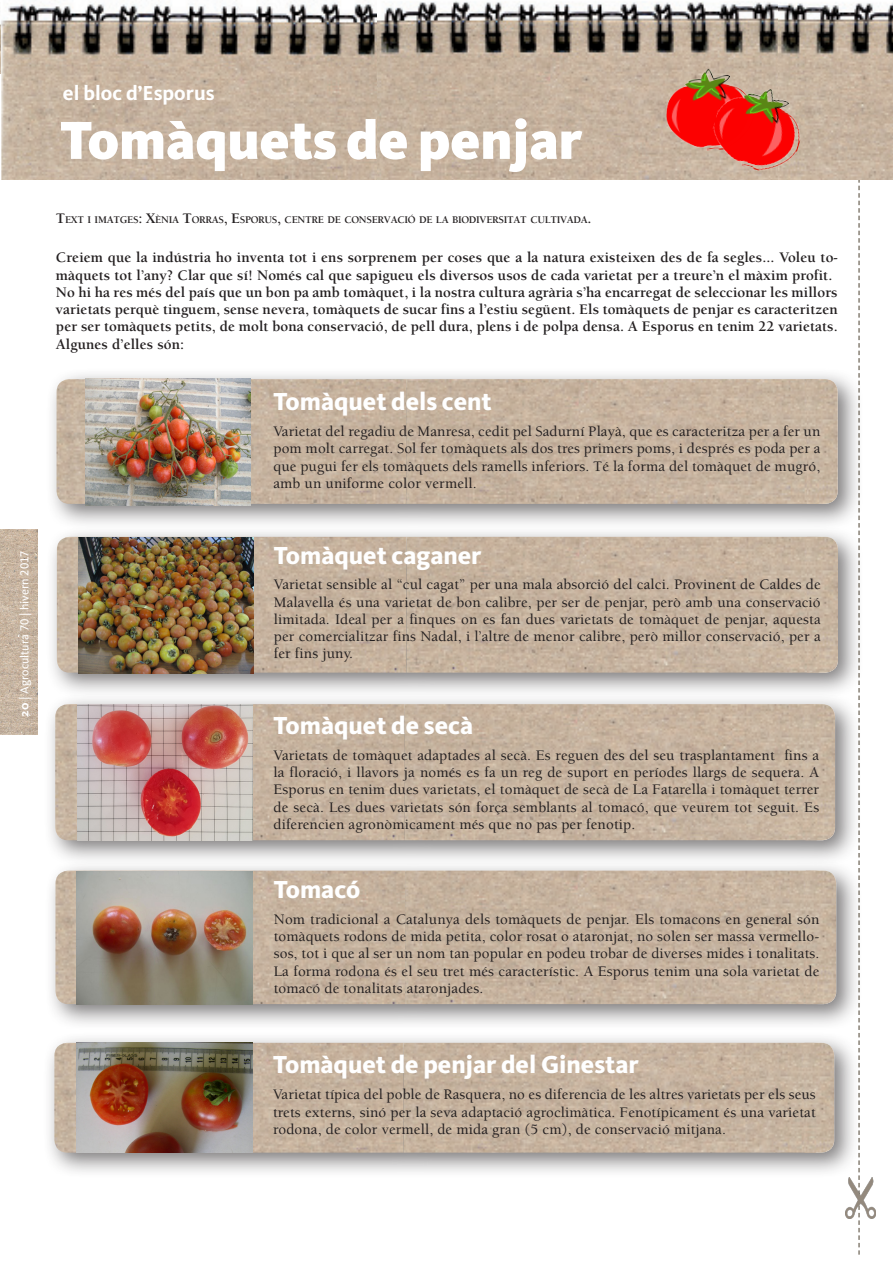
<style>
.page{position:relative;width:893px;height:1263px;background:#fff}
.page>*{position:absolute;margin:0;border:0;box-sizing:border-box;transform-origin:0 0}
.titol_secció_gran{font:900 55.5px "Kievit OT";color:#fff}
.Text_base{font:800 25.5px "Kievit OT";color:#fff}
.t1{font:700 21px "Kievit OT";color:#fff}
.Text_base-2{font:500 15px/17.2px "Berkeley";letter-spacing:.01em;color:#231f20;text-align:justify}
.Text_base-3{font:700 15px/17.2px "Berkeley";letter-spacing:.005em;color:#231f20}
.t2{font:12px "Kievit OT";color:#fff}
.Noms_autors{font:700 10.5px "Berkeley";letter-spacing:-.03em;color:#231f20}
.s1{font-weight:700;font-size:12.75px}
.s2{font-size:12.75px}
.s3{font-size:15px}
</style>
<div class="page">
<img style="left:818px;top:3px;width:75px;height:176px">
<img style="left:818px;top:3px;width:71px;height:70px">
<svg style="left:858px;top:56px;width:2px;height:1198px"></svg>
<img style="left:846px;top:1178px;width:29px;height:41px">
<img style="left:0;top:530px;width:38px;height:204px">
<div style="left:44px;top:692px;width:817px;height:174px;background:#231f20;opacity:.6"></div>
<img style="left:55px;top:704px;width:751px;height:136px">
<img style="left:806px;top:704px;width:29px;height:136px">
<div style="left:44px;top:859px;width:818px;height:172px;background:#231f20;opacity:.6"></div>
<img style="left:55px;top:871px;width:751px;height:133px">
<img style="left:806px;top:871px;width:30px;height:133px">
<div style="left:45px;top:367px;width:819px;height:163px;background:#231f20;opacity:.6"></div>
<img style="left:57px;top:379px;width:750px;height:125px">
<img style="left:807px;top:379px;width:31px;height:125px">
<div style="left:46px;top:525px;width:818px;height:174px;background:#231f20;opacity:.6"></div>
<img style="left:57px;top:537px;width:750px;height:136px">
<img style="left:807px;top:537px;width:31px;height:136px">
<div style="left:43px;top:1031px;width:817px;height:148px;background:#231f20;opacity:.6"></div>
<img style="left:54px;top:1043px;width:750px;height:109px">
<img style="left:804px;top:1043px;width:30px;height:109px">
<img style="left:2px;top:0;width:816px;height:179px">
<img style="left:663px;top:66px;width:93px;height:87px">
<img style="left:705px;top:77px;width:106px;height:102px">
<img style="left:78px;top:537px;width:176px;height:137px">
<img style="left:77px;top:704px;width:176px;height:136px">
<img style="left:77px;top:871px;width:176px;height:133px">
<img style="left:77px;top:1043px;width:175px;height:109px">
<img style="left:85px;top:379px;width:165px;height:126px">
<p class="t2" style="left:18px;top:715px;width:168px;rotate:-90deg"><span class="s1">20</span> <span class="s2">|</span> Agrocultura 62 | hivern 2016</p>
<p class="t2" style="left:17px;top:717px;width:168px;rotate:-90deg"><span class="s1">20</span> <span class="s2">|</span> Agrocultura 70 | hivern 2017</p>
<p class="t1" style="left:63px;top:80px;width:153px">el bloc d’Esporus</p>
<p class="titol_secció_gran" style="left:60px;top:107px;width:523px">Tomàquets de penjar</p>
<p class="titol_secció_gran" style="left:99px;top:118px;width:143px">L’ordi</p>
<p class="Noms_autors" style="left:56px;top:214px;width:537px"><span class="s3">T</span>EXT I IMATGES<span class="s3">: X</span>ÈNIA <span class="s3">T</span>ORRAS<span class="s3">, E</span>SPORUS<span class="s3">,</span> CENTRE DE CONSERVACIÓ DE LA BIODIVERSITAT CULTIVADA<span class="s3">.</span></p>
<p class="Text_base-3" style="left:56px;top:249px;width:783px">Creiem que la indústria ho inventa tot i ens sorprenem per coses que a la natura existeixen des de fa segles... Voleu to&shy;màquets tot l’any? Clar que sí! Només cal que sapigueu els diversos usos de cada varietat per a treure’n el màxim profit.</p>
<p class="Text_base-3" style="left:56px;top:284px;width:783px;text-align:justify">No hi ha res més del país que un bon pa amb tomàquet, i la nostra cultura agrària s’ha encarregat de seleccionar les millors varietats perquè tinguem, sense nevera, tomàquets de sucar fins a l’estiu següent. Els tomàquets de penjar es caracteritzen per ser tomàquets petits, de molt bona conservació, de pell dura, plens i de polpa densa. A Esporus en tenim 22 varietats.<br>Algunes d’elles són:</p>
<p class="Text_base" style="left:273px;top:386px;width:220px">Tomàquet dels cent</p>
<p class="Text_base-2" style="left:273px;top:423px;width:548px">Varietat del regadiu de Manresa, cedit pel Sadurní Playà, que es caracteritza per a fer un pom molt carregat. Sol fer tomàquets als dos tres primers poms, i després es poda per a que pugui fer els tomàquets dels ramells inferiors. Té la forma del tomàquet de mugró, amb un uniforme color vermell.</p>
<p class="Text_base" style="left:274px;top:540px;width:209px">Tomàquet caganer</p>
<p class="Text_base-2" style="left:274px;top:576px;width:548px">Varietat sensible al “cul cagat” per una mala absorció del calci. Provinent de Caldes de Malavella és una varietat de bon calibre, per ser de penjar, però amb una conservació limitada. Ideal per a finques on es fan dues varietats de tomàquet de penjar, aquesta per comercialitzar fins Nadal, i l’altre de menor calibre, però millor conservació, per a fer fins juny.</p>
<p class="Text_base" style="left:273px;top:710px;width:201px">Tomàquet de secà</p>
<p class="Text_base-2" style="left:273px;top:747px;width:547px">Varietats de tomàquet adaptades al secà. Es reguen des del seu trasplantament fins a la floració, i llavors ja només es fa un reg de suport en períodes llargs de sequera. A Esporus en tenim dues varietats, el tomàquet de secà de La Fatarella i tomàquet terrer de secà. Les dues varietats són força semblants al tomacó, que veurem tot seguit. Es diferencien agronòmicament més que no pas per fenotip.</p>
<p class="Text_base" style="left:274px;top:874px;width:88px">Tomacó</p>
<p class="Text_base-2" style="left:274px;top:911px;width:547px">Nom tradicional a Catalunya dels tomàquets de penjar. Els tomacons en general són tomàquets rodons de mida petita, color rosat o ataronjat, no solen ser massa vermello&shy;sos, tot i que al ser un nom tan popular en podeu trobar de diverses mides i tonalitats.<br>La forma rodona és el seu tret més característic. A Esporus tenim una sola varietat de tomacó de tonalitats ataronjades.</p>
<p class="Text_base" style="left:273px;top:1049px;width:367px">Tomàquet de penjar del Ginestar</p>
<p class="Text_base-2" style="left:273px;top:1086px;width:544px">Varietat típica del poble de Rasquera, no es diferencia de les altres varietats per els seus trets externs, sinó per la seva adaptació agroclimàtica. Fenotípicament és una varietat rodona, de color vermell, de mida gran (5 cm), de conservació mitjana.</p>
</div>
